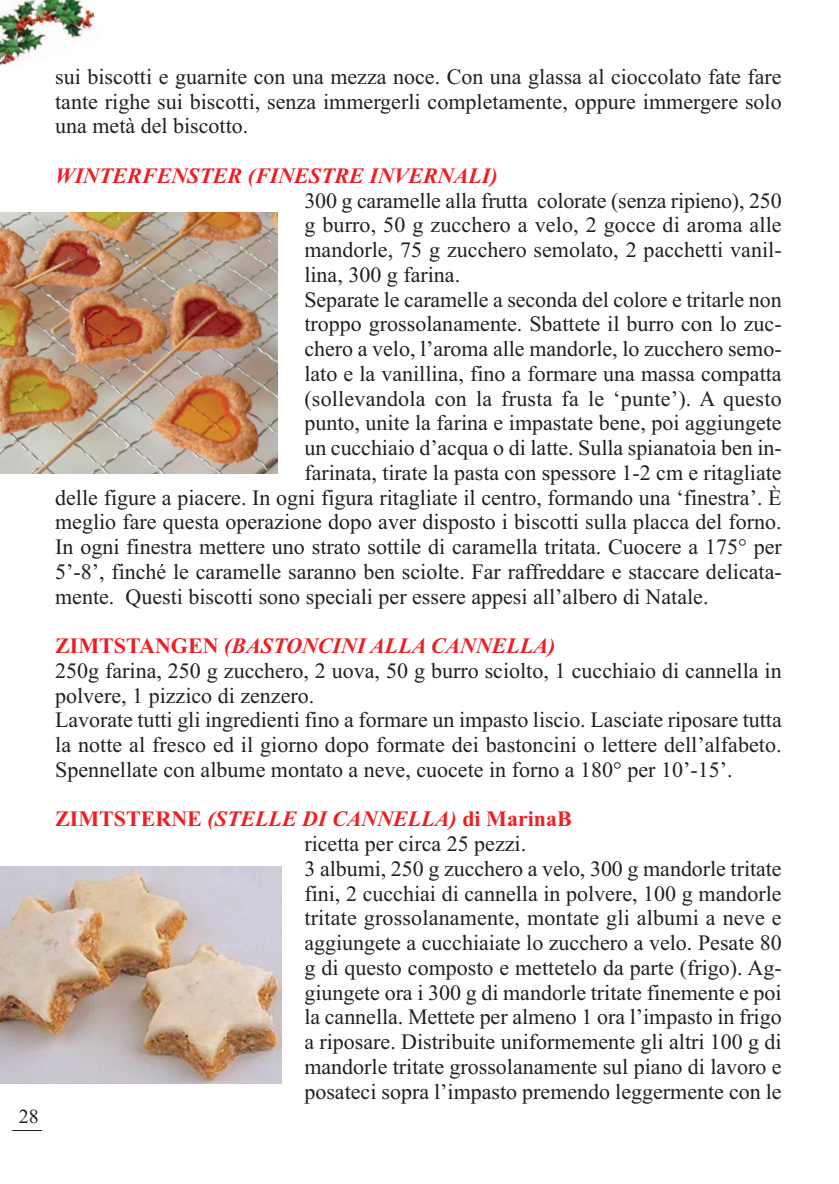
<style>
.page{position:relative;width:839px;height:1184px;background:#fff}
.page>*{position:absolute;margin:0;border:0;box-sizing:border-box;transform-origin:0 0}
.t1{font:22px/24.8px "Times New Roman";color:#231f20}
.t2{font:italic 700 22px "Times New Roman";color:#ee1e24}
.t3{font:20px "Times New Roman";color:#231f20}
.s1{font-weight:700;color:#ee1e24}
.s2{font-weight:700;font-style:italic;color:#ee1e24}
</style>
<div class="page">
<img style="left:0;top:0;width:95px;height:66px">
<hr style="left:12px;top:1130px;width:30px;height:1px;background:#231f20">
<img style="left:0;top:866px;width:282px;height:217px">
<img style="left:0;top:212px;width:278px;height:261px">
<p class="t3" style="left:19px;top:1109px;width:22px">28</p>
<p class="t1" style="left:55px;top:66px;width:728px;text-align:justify">sui biscotti e guarnite con una mezza noce. Con una glassa al cioccolato fate fare tante righe sui biscotti, senza immergerli completamente, oppure immergere solo una metà del biscotto.</p>
<p class="t2" style="left:55px;top:168px;width:444px">WINTERFENSTER (FINESTRE INVERNALI)</p>
<p class="t1" style="left:304px;top:190px;width:479px">300 g caramelle alla frutta colorate (senza ripieno), 250</p>
<p class="t1" style="left:304px;top:215px;width:479px">g burro, 50 g zucchero a velo, 2 gocce di aroma alle</p>
<p class="t1" style="left:304px;top:239px;width:479px">mandorle, 75 g zucchero semolato, 2 pacchetti vanil-</p>
<p class="t1" style="left:304px;top:264px;width:157px">lina, 300 g farina.</p>
<p class="t1" style="left:304px;top:289px;width:479px">Separate le caramelle a seconda del colore e tritarle non</p>
<p class="t1" style="left:304px;top:314px;width:479px">troppo grossolanamente. Sbattete il burro con lo zuc-</p>
<p class="t1" style="left:304px;top:338px;width:479px">chero a velo, l’aroma alle mandorle, lo zucchero semo-</p>
<p class="t1" style="left:304px;top:363px;width:479px">lato e la vanillina, fino a formare una massa compatta</p>
<p class="t1" style="left:304px;top:388px;width:479px">(sollevandola con la frusta fa le ‘punte’). A questo</p>
<p class="t1" style="left:304px;top:413px;width:479px">punto, unite la farina e impastate bene, poi aggiungete</p>
<p class="t1" style="left:304px;top:437px;width:479px">un cucchiaio d’acqua o di latte. Sulla spianatoia ben in-</p>
<p class="t1" style="left:304px;top:462px;width:479px">farinata, tirate la pasta con spessore 1-2 cm e ritagliate</p>
<p class="t1" style="left:55px;top:487px;width:728px">delle figure a piacere. In ogni figura ritagliate il centro, formando una ‘finestra’. È</p>
<p class="t1" style="left:55px;top:512px;width:728px">meglio fare questa operazione dopo aver disposto i biscotti sulla placca del forno.</p>
<p class="t1" style="left:55px;top:536px;width:728px">In ogni finestra mettere uno strato sottile di caramella tritata. Cuocere a 175° per</p>
<p class="t1" style="left:55px;top:561px;width:728px">5’-8’, finché le caramelle saranno ben sciolte. Far raffreddare e staccare delicata-</p>
<p class="t1" style="left:55px;top:586px;width:655px">mente. Questi biscotti sono speciali per essere appesi all’albero di Natale.</p>
<p class="t1" style="left:55px;top:635px;width:728px"><span class="s1">ZIMTSTANGEN</span> <span class="s2">(BASTONCINI ALLA CANNELLA)<br></span>250g farina, 250 g zucchero, 2 uova, 50 g burro sciolto, 1 cucchiaio di cannella in polvere, 1 pizzico di zenzero.<br>Lavorate tutti gli ingredienti fino a formare un impasto liscio. Lasciate riposare tutta la notte al fresco ed il giorno dopo formate dei bastoncini o lettere dell’alfabeto.<br>Spennellate con albume montato a neve, cuocete in forno a 180° per 10’-15’.</p>
<p class="t1" style="left:304px;top:809px;width:479px;text-indent:-249px"><span class="s1">ZIMTSTERNE</span> <span class="s2">(STELLE DI CANNELLA)</span> <span class="s1">di MarinaB<br></span>ricetta per circa 25 pezzi.<br>3 albumi, 250 g zucchero a velo, 300 g mandorle tritate fini, 2 cucchiai di cannella in polvere, 100 g mandorle tritate grossolanamente, montate gli albumi a neve e aggiungete a cucchiaiate lo zucchero a velo. Pesate 80 g di questo composto e mettetelo da parte (frigo). Ag&shy;giungete ora i 300 g di mandorle tritate finemente e poi la cannella. Mettete per almeno 1 ora l’impasto in frigo a riposare. Distribuite uniformemente gli altri 100 g di mandorle tritate grossolanamente sul piano di lavoro e posateci sopra l’impasto premendo leggermente con le</p>
</div>
